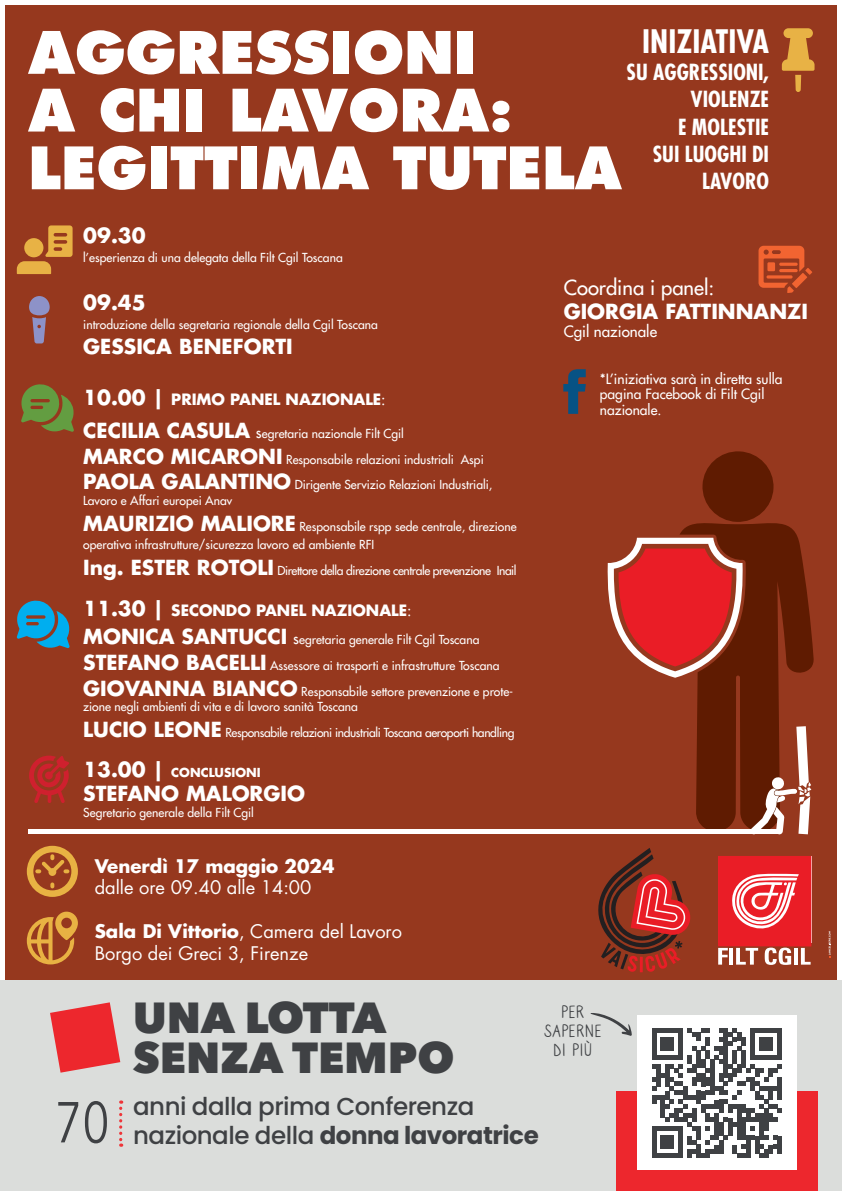
<style>
.page{position:relative;width:842px;height:1191px;background:#fff}
.page>*{position:absolute;margin:0;border:0;box-sizing:border-box;transform-origin:0 0}
.t1{font:800 56.8px/57.7px "Futura LT";color:#fff}
.t2{font:800 43.3px/40.1px "Avenir Next";color:#3f4144}
.t3{font:700 condensed 31.5px "Futura LT";color:#fff}
.t4{font:700 28.3px "Avenir Next";letter-spacing:-.01em;color:#ebeceb}
.t5{font:500 24.5px/29.4px "Poppins";letter-spacing:-.02em;color:#3f4144}
.t6{font:700 condensed 21.6px/27px "Futura LT";color:#fff;text-align:right}
.t7{font:700 20.2px "Futura LT";color:#fff}
.t8{font:20.2px "Futura LT";color:#fff}
.t9{font:18.9px/18.9px "Caroni";color:#3f4144;text-align:center}
.t10{font:18.3px/21.9px "Futura LT";color:#fff}
.t11{font:700 18.3px "Futura LT";color:#fff}
.t12{font:700 15.2px "Futura LT";color:#fff}
.t13{font:15.2px "Futura LT";color:#fff}
.t14{font:13.8px/15.6px "Futura LT";color:#fff}
.t15{font:12.1px/25.9px "Futura LT";color:#fff}
.t16{font:12.1px/25.9px "Futura LT";letter-spacing:-.03em;color:#fff}
.t17{font:700 12.1px "Futura LT";color:#fff}
.s1{font-size:20.2px}
.s2{font-weight:400}
.s3{font-weight:700;font-size:20.2px}
.s4{font-size:15.2px}
.s5{font-weight:700}
</style>
<div class="page">
<div style="left:2px;top:2px;width:837px;height:1186px;background:#96381e"></div>
<svg style="left:679px;top:523px;width:135px;height:306px;fill:#5f1b01"></svg>
<svg style="left:702px;top:451px;width:72px;height:71px"></svg>
<svg style="left:607px;top:538px;width:136px;height:140px"></svg>
<div style="left:28px;top:829px;width:750px;height:5px;background:#fff"></div>
<svg style="left:750px;top:726px;width:61px;height:108px"></svg>
<div style="left:0;top:980px;width:842px;height:211px;background:#dbdddb"></div>
<div style="left:616px;top:1091px;width:201px;height:100px;background:#ed272d"></div>
<svg style="left:58px;top:1101px;width:49px;height:42px"></svg>
<svg style="left:50px;top:1002px;width:70px;height:70px"></svg>
<svg style="left:119px;top:1100px;width:3px;height:46px"></svg>
<div style="left:637px;top:1015px;width:160px;height:155px;background:#fff"></div>
<svg style="left:590px;top:1013px;width:42px;height:23px"></svg>
<svg style="left:652px;top:1028px;width:130px;height:130px"></svg>
<div style="left:777px;top:1135px;width:5px;height:18px;background:#3f4144"></div>
<svg style="left:829px;top:931px;width:2px;height:27px"></svg>
<svg style="left:718px;top:856px;width:93px;height:109px;background:#e64f53"></svg>
<hr style="left:640px;top:956px;width:3px;height:16px;background:#e91d26">
<svg style="left:598px;top:848px;width:93px;height:123px"></svg>
<svg style="left:27px;top:911px;width:51px;height:53px"></svg>
<svg style="left:27px;top:845px;width:51px;height:52px"></svg>
<svg style="left:782px;top:28px;width:32px;height:64px"></svg>
<svg style="left:758px;top:246px;width:54px;height:47px"></svg>
<svg style="left:29px;top:296px;width:21px;height:47px"></svg>
<svg style="left:29px;top:755px;width:40px;height:48px"></svg>
<svg style="left:21px;top:384px;width:53px;height:48px"></svg>
<svg style="left:17px;top:225px;width:56px;height:49px"></svg>
<svg style="left:16px;top:600px;width:54px;height:48px"></svg>
<svg style="left:563px;top:369px;width:23px;height:45px"></svg>
<h1 class="t1" style="left:28px;top:24px;width:595px">AGGRESSIONI<br>A CHI LAVORA:<br>LEGITTIMA TUTELA</h1>
<h3 class="t3" style="left:642px;top:22px;width:128px">INIZIATIVA</h3>
<h3 class="t6" style="left:627px;top:59px;width:144px">SU AGGRESSIONI,<br>VIOLENZE<br>E MOLESTIE<br>SUI LUOGHI DI<br>LAVORO</h3>
<h3 class="t7" style="left:83px;top:222px;width:64px">09.30</h3>
<p class="t15" style="left:83px;top:244px;width:261px">l’esperienza di una delegata della Filt Cgil Toscana</p>
<h3 class="t7" style="left:83px;top:289px;width:64px">09.45</h3>
<p class="t15" style="left:83px;top:311px;width:296px">introduzione della segretaria regionale della Cgil Toscana</p>
<h3 class="t7" style="left:83px;top:333px;width:211px">GESSICA BENEFORTI</h3>
<p class="t12" style="left:83px;top:389px;width:304px"><span class="s1">10.00 |</span> PRIMO PANEL NAZIONALE<span class="s2">:</span></p>
<p class="t15" style="left:83px;top:420px;width:411px"><span class="s3">CECILIA CASULA</span> <span class="s4">s</span>egretaria nazionale Filt Cgil<br><span class="s3">MARCO MICARONI</span> Responsabile relazioni industriali Aspi<br><span class="s3">PAOLA GALANTINO</span> Dirigente Servizio Relazioni Industriali,</p>
<p class="t15" style="left:83px;top:487px;width:435px">Lavoro e Affari europei Anav<br><span class="s3">MAURIZIO MALIORE</span> Responsabile rspp sede centrale, direzione</p>
<p class="t15" style="left:83px;top:531px;width:435px">operativa infrastrutture/sicurezza lavoro ed ambiente RFI<br><span class="s3">Ing. ESTER ROTOLI</span> Direttore della direzione centrale prevenzione Inail</p>
<p class="t12" style="left:83px;top:600px;width:330px"><span class="s1">11.30 |</span> SECONDO PANEL NAZIONALE<span class="s2">:</span></p>
<p class="t15" style="left:83px;top:626px;width:431px"><span class="s3">MONICA SANTUCCI</span> <span class="s4">s</span>egretaria generale Filt Cgil Toscana<br><span class="s3">STEFANO BACELLI</span> Assessore ai trasporti e infrastrutture Toscana<br><span class="s3">GIOVANNA BIANCO</span> Responsabile settore prevenzione e prote-</p>
<p class="t16" style="left:83px;top:694px;width:433px">zione negli ambienti di vita e di lavoro sanità Toscana<br><span class="s3">LUCIO LEONE</span> Responsabile relazioni industriali Toscana aeroporti handling</p>
<p class="t17" style="left:83px;top:764px;width:179px"><span class="s1">13.00 |</span> CONCLUSIONI</p>
<h3 class="t7" style="left:83px;top:780px;width:223px">STEFANO MALORGIO</h3>
<p class="t15" style="left:83px;top:799px;width:172px">Segretario generale della Filt Cgil</p>
<h3 class="t4" style="left:94px;top:241px;width:225px">RASSEGNA <span class="s2">2024</span></h3>
<h3 class="t11" style="left:95px;top:853px;width:241px">Venerdì 17 maggio 2024</h3>
<h3 class="t10" style="left:95px;top:877px;width:218px">dalle ore 09.40 alle 14:00</h3>
<h3 class="t10" style="left:95px;top:921px;width:309px"><span class="s5">Sala Di Vittorio</span>, Camera del Lavoro<br>Borgo dei Greci 3, Firenze</h3>
<h3 class="t8" style="left:564px;top:274px;width:152px">Coordina i panel:</h3>
<h3 class="t7" style="left:564px;top:298px;width:246px">GIORGIA FATTINNANZI</h3>
<p class="t13" style="left:564px;top:322px;width:95px">Cgil nazionale</p>
<p class="t14" style="left:600px;top:371px;width:184px">*L’iniziativa sarà in diretta sulla pagina Facebook di Filt Cgil nazionale.</p>
<h2 class="t2" style="left:133px;top:997px;width:323px">UNA LOTTA<br>SENZA TEMPO</h2>
<h3 class="t9" style="left:543px;top:1003px;width:60px">PER<br>SAPERNE<br>DI PIÙ</h3>
<h3 class="t5" style="left:133px;top:1091px;width:407px">anni dalla prima Conferenza nazionale della <span class="s5">donna lavoratrice</span></h3>
</div>
